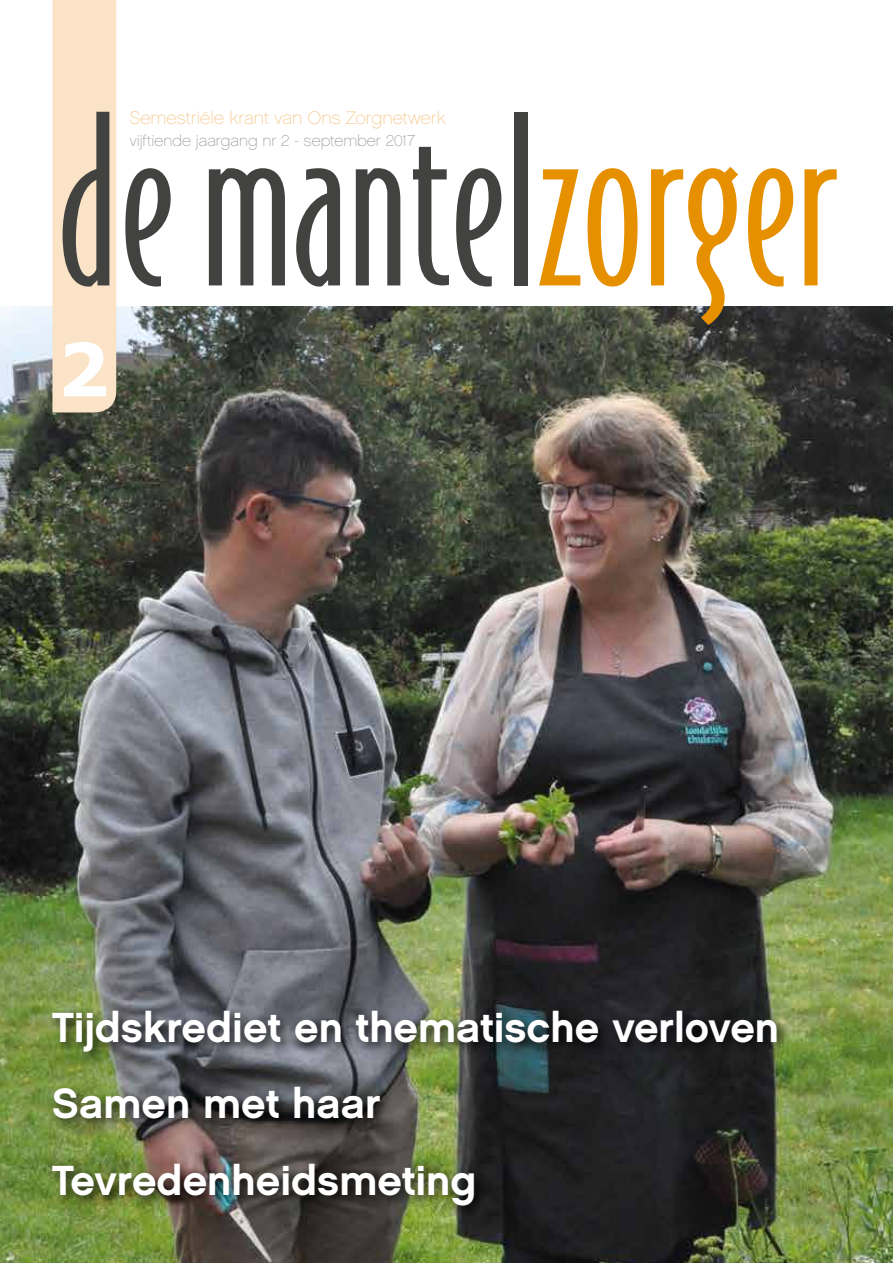
<style>
.page{position:relative;width:893px;height:1263px;background:#fff}
.page>*{position:absolute;margin:0;border:0;box-sizing:border-box;transform-origin:0 0}
.t1{font:225px "Bodega Sans Light Oldstyle";color:#424241}
.t2{font:700 73.5px "Verdana";color:#fff}
.t3{font:42px/76.5px "Chalet New York Nineteen Sixty";color:#fff}
.t4{font:18px "Chalet Paris Nineteen Sixty";color:#f5c88b}
.t5{font:15.75px "Chalet Paris Nineteen Sixty";color:#9d9d9c}
.s1{color:#e69000}
</style>
<div class="page">
<img style="left:0;top:306px;width:893px;height:957px">
<div style="left:48px;top:1007px;width:742px;height:212px;background:#000;opacity:.75"></div>
<div style="left:52px;top:0;width:64px;height:412px;background:#fae3c6"></div>
<p class="t4" style="left:130px;top:107px;width:317px">Semestriële krant van Ons Zorgnetwerk</p>
<p class="t5" style="left:130px;top:132px;width:287px">vijftiende jaargang nr 2 - september 2017</p>
<h1 class="t1" style="left:57px;top:73px;width:780px">de mantel<span class="s1">zorger</span></h1>
<h2 class="t2" style="left:57px;top:318px;width:54px">2</h2>
<p class="t3" style="left:52px;top:989px;width:729px">Tijdskrediet en thematische verloven<br>Samen met haar<br>Tevredenheidsmeting</p>
</div>
